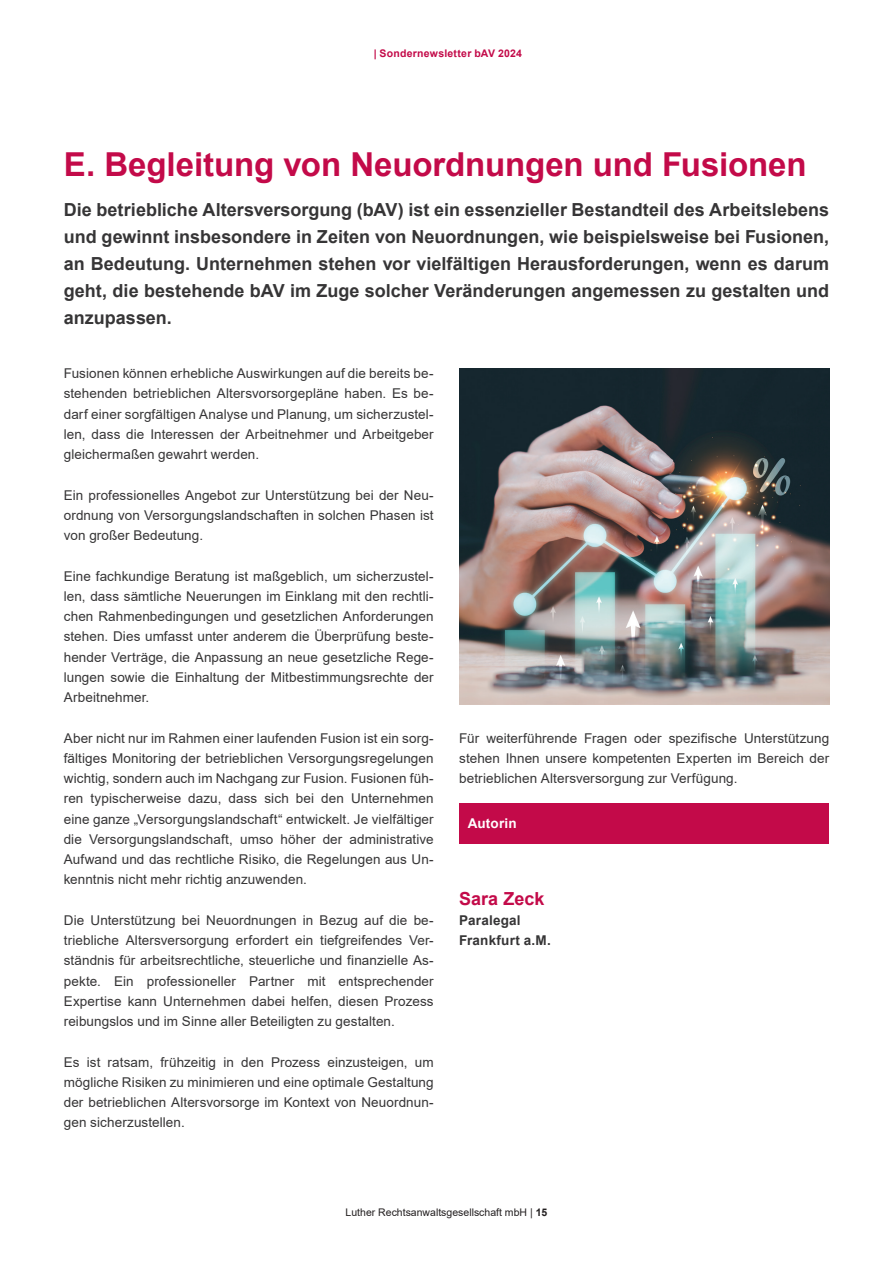
<style>
.page{position:relative;width:893px;height:1263px;background:#fff}
.page>*{position:absolute;margin:0;border:0;box-sizing:border-box;transform-origin:0 0}
.t1{font:700 33px "Arial";letter-spacing:-.005em;color:#c30a49}
.t2{font:700 18px/27px "Arial";color:#363536;text-align:justify}
.t3{font:700 18px "Arial";color:#c30a49}
.t4{font:13.5px/20.2px "Arial";letter-spacing:.005em;color:#363536;text-align:justify}
.t5{font:700 13.5px/20.2px "Arial";letter-spacing:.015em;color:#363536}
.t6{font:700 13.5px "Arial";letter-spacing:.015em;color:#fff}
.t7{font:10.5px "Arial";color:#231f20}
.t8{font:700 10.5px "Arial";letter-spacing:.02em;color:#c30a49}
.s1{font-weight:700}
</style>
<div class="page">
<div style="left:459px;top:803px;width:370px;height:41px;background:#c30a49"></div>
<img style="left:459px;top:369px;width:370px;height:336px">
<p class="t8" style="left:374px;top:46px;width:150px">| Sondernewsletter bAV 2024</p>
<h1 class="t1" style="left:64px;top:141px;width:744px">E. Begleitung von Neuordnungen und Fusionen</h1>
<p class="t2" style="left:64px;top:196px;width:767px">Die betriebliche Altersversorgung (bAV) ist ein essenzieller Bestandteil des Arbeitslebens und gewinnt insbesondere in Zeiten von Neuordnungen, wie beispielsweise bei Fusionen, an Bedeutung. Unternehmen stehen vor vielfältigen Herausforderungen, wenn es darum geht, die bestehende bAV im Zuge solcher Veränderungen angemessen zu gestalten und anzupassen.</p>
<p class="t4" style="left:64px;top:363px;width:371px">Fusionen können erhebliche Auswirkungen auf die bereits be&shy;stehenden betrieblichen Altersvorsorgepläne haben. Es be&shy;darf einer sorgfältigen Analyse und Planung, um sicherzustel&shy;len, dass die Interessen der Arbeitnehmer und Arbeitgeber gleichermaßen gewahrt werden.</p>
<p class="t4" style="left:64px;top:485px;width:371px">Ein professionelles Angebot zur Unterstützung bei der Neu&shy;ordnung von Versorgungslandschaften in solchen Phasen ist von großer Bedeutung.</p>
<p class="t4" style="left:64px;top:566px;width:371px">Eine fachkundige Beratung ist maßgeblich, um sicherzustel&shy;len, dass sämtliche Neuerungen im Einklang mit den rechtli&shy;chen Rahmenbedingungen und gesetzlichen Anforderungen stehen. Dies umfasst unter anderem die Überprüfung beste&shy;hender Verträge, die Anpassung an neue gesetzliche Rege&shy;lungen sowie die Einhaltung der Mitbestimmungsrechte der Arbeitnehmer.</p>
<p class="t4" style="left:64px;top:728px;width:371px">Aber nicht nur im Rahmen einer laufenden Fusion ist ein sorg&shy;fältiges Monitoring der betrieblichen Versorgungsregelungen wichtig, sondern auch im Nachgang zur Fusion. Fusionen füh&shy;ren typischerweise dazu, dass sich bei den Unternehmen eine ganze „Versorgungslandschaft“ entwickelt. Je vielfältiger die Versorgungslandschaft, umso höher der administrative Aufwand und das rechtliche Risiko, die Regelungen aus Un&shy;kenntnis nicht mehr richtig anzuwenden.</p>
<p class="t4" style="left:64px;top:910px;width:371px">Die Unterstützung bei Neuordnungen in Bezug auf die be&shy;triebliche Altersversorgung erfordert ein tiefgreifendes Ver&shy;ständnis für arbeitsrechtliche, steuerliche und finanzielle As&shy;pekte. Ein professioneller Partner mit entsprechender Expertise kann Unternehmen dabei helfen, diesen Prozess reibungslos und im Sinne aller Beteiligten zu gestalten.</p>
<p class="t4" style="left:64px;top:1052px;width:371px">Es ist ratsam, frühzeitig in den Prozess einzusteigen, um mögliche Risiken zu minimieren und eine optimale Gestaltung der betrieblichen Altersvorsorge im Kontext von Neuordnun&shy;gen sicherzustellen.</p>
<p class="t4" style="left:459px;top:728px;width:371px">Für weiterführende Fragen oder spezifische Unterstützung stehen Ihnen unsere kompetenten Experten im Bereich der betrieblichen Altersversorgung zur Verfügung.</p>
<p class="t6" style="left:468px;top:814px;width:50px">Autorin</p>
<h2 class="t3" style="left:459px;top:885px;width:87px">Sara Zeck</h2>
<p class="t5" style="left:459px;top:910px;width:93px">Paralegal<br>Frankfurt a.M.</p>
<p class="t7" style="left:346px;top:1205px;width:203px">Luther Rechtsanwaltsgesellschaft mbH | <span class="s1">15</span></p>
</div>
